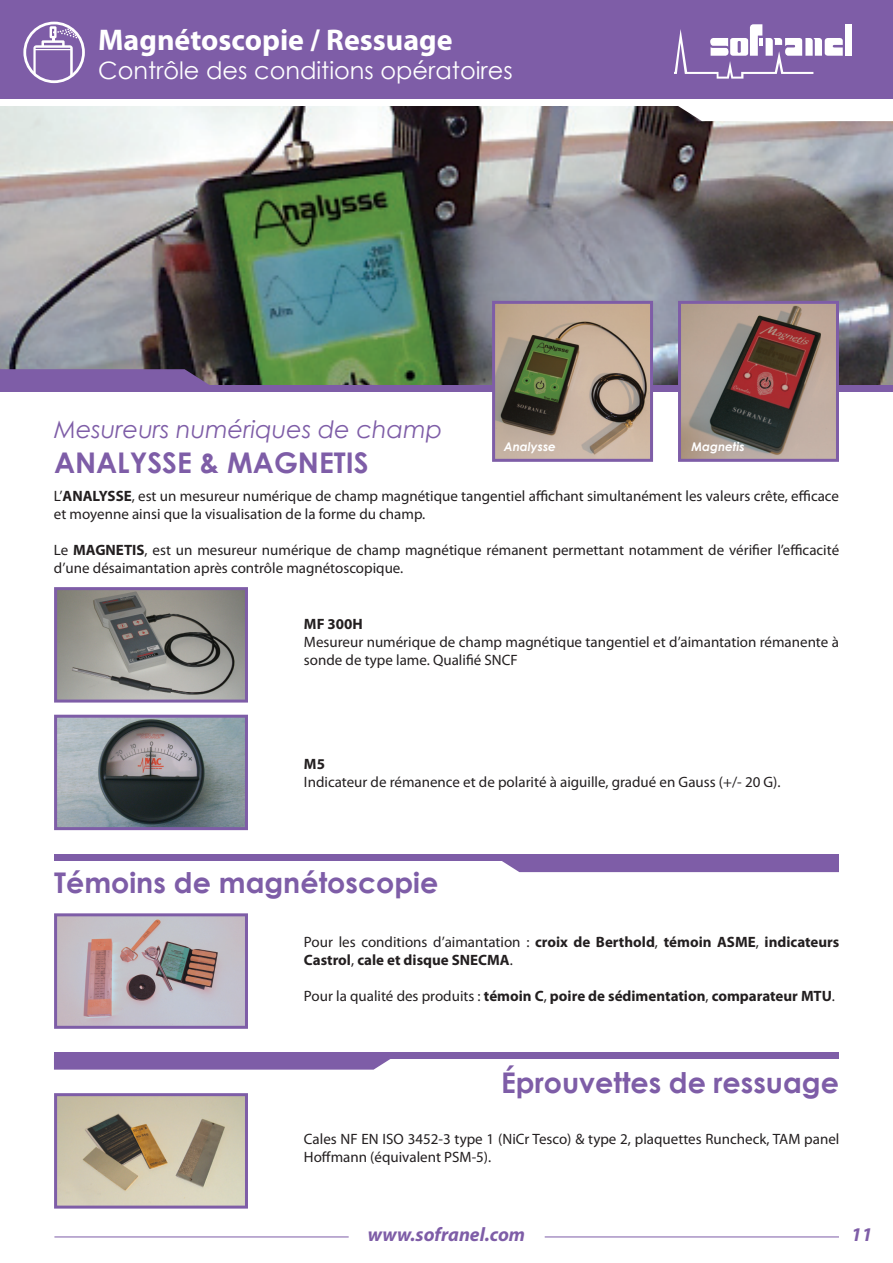
<style>
.page{position:relative;width:893px;height:1263px;background:#fff}
.page>*{position:absolute;margin:0;border:0;box-sizing:border-box;transform-origin:0 0}
.t1{font:700 30px "Myriad Pro";color:#fff}
.t2{font:700 28.5px "Century Gothic";color:#7e5da7}
.t3{font:24px "Century Gothic";color:#fff}
.t4{font:italic 24px "Century Gothic";color:#7e5da7}
.t5{font:italic 700 19.5px "Myriad Pro";color:#7e5da7}
.t6{font:15px/18px "Myriad Pro";color:#231f20}
.t7{font:700 15px/18px "Myriad Pro";color:#231f20}
.t8{font:italic 700 12px "Century Gothic";color:#fff}
.s1{font-weight:700}
.s2{font-weight:400}
</style>
<div class="page">
<img style="left:0;top:106px;width:893px;height:279px">
<div style="left:0;top:385px;width:893px;height:6px;background:#7e5da7"></div>
<img style="left:496px;top:305px;width:153px;height:153px">
<div style="left:492px;top:301px;width:161px;height:161px;border:3px solid #7e5da7"></div>
<img style="left:682px;top:305px;width:153px;height:153px">
<div style="left:678px;top:301px;width:161px;height:161px;border:3px solid #7e5da7"></div>
<div style="left:0;top:0;width:893px;height:101px;background:#7e5da7"></div>
<div style="left:845px;top:24px;width:7px;height:32px;background:#fff"></div>
<svg style="left:674px;top:24px;width:169px;height:55px"></svg>
<div style="left:0;top:99px;width:893px;height:6px;background:#fff"></div>
<img style="left:58px;top:591px;width:186px;height:107px">
<div style="left:54px;top:587px;width:194px;height:115px;border:3px solid #7e5da7"></div>
<img style="left:58px;top:719px;width:186px;height:107px">
<div style="left:54px;top:715px;width:194px;height:115px;border:3px solid #7e5da7"></div>
<img style="left:58px;top:917px;width:186px;height:108px">
<div style="left:54px;top:913px;width:194px;height:116px;border:3px solid #7e5da7"></div>
<img style="left:58px;top:1097px;width:186px;height:107px">
<div style="left:54px;top:1093px;width:194px;height:115px;border:3px solid #7e5da7"></div>
<svg style="left:674px;top:106px;width:219px;height:15px"></svg>
<svg style="left:0;top:369px;width:213px;height:16px;background:#7b5ca0"></svg>
<hr style="left:54px;top:1236px;width:295px;height:1px;background:#7e5da7">
<hr style="left:545px;top:1236px;width:294px;height:1px;background:#7e5da7">
<div style="left:54px;top:854px;width:785px;height:7px;background:#7e5da7"></div>
<div style="left:502px;top:861px;width:337px;height:11px;background:#7e5da7"></div>
<div style="left:54px;top:1052px;width:785px;height:6px;background:#7e5da7"></div>
<div style="left:54px;top:1058px;width:342px;height:11px;background:#7e5da7"></div>
<div style="left:23px;top:22px;width:62px;height:61px;border:3px solid #fff;border-radius:50%"></div>
<svg style="left:33px;top:26px;width:44px;height:51px"></svg>
<h1 class="t1" style="left:98px;top:20px;width:356px">Magnétoscopie / Ressuage</h1>
<h3 class="t3" style="left:98px;top:53px;width:416px">Contrôle des conditions opératoires</h3>
<h3 class="t4" style="left:54px;top:413px;width:390px">Mesureurs numériques de champ</h3>
<h2 class="t2" style="left:54px;top:441px;width:316px">ANALYSSE &amp; MAGNETIS</h2>
<p class="t6" style="left:54px;top:487px;width:787px">L’<span class="s1">ANALYSSE</span>, est un mesureur numérique de champ magnétique tangentiel affichant simultanément les valeurs crête, efficace et moyenne ainsi que la visualisation de la forme du champ.</p>
<p class="t6" style="left:54px;top:541px;width:787px">Le <span class="s1">MAGNETIS</span>, est un mesureur numérique de champ magnétique rémanent permettant notamment de vérifier l’efficacité d’une désaimantation après contrôle magnétoscopique.</p>
<p class="t8" style="left:504px;top:438px;width:54px">Analysse</p>
<p class="t8" style="left:691px;top:438px;width:55px">Magnetis</p>
<p class="t7" style="left:304px;top:614px;width:60px">MF 300H</p>
<p class="t6" style="left:304px;top:633px;width:537px">Mesureur numérique de champ magnétique tangentiel et d’aimantation rémanente à sonde de type lame. Qualifié SNCF</p>
<p class="t7" style="left:304px;top:754px;width:23px">M5</p>
<p class="t6" style="left:304px;top:773px;width:478px">Indicateur de rémanence et de polarité à aiguille, gradué en Gauss (+/- 20 G).</p>
<h2 class="t2" style="left:54px;top:861px;width:386px">Témoins de magnétoscopie</h2>
<p class="t7" style="left:304px;top:932px;width:537px"><span class="s2">Pour les conditions d’aimantation :</span> croix de Berthold<span class="s2">,</span> témoin ASME<span class="s2">,</span> indicateurs<br>Castrol<span class="s2">,</span> cale et disque SNECMA<span class="s2">.</span></p>
<p class="t7" style="left:304px;top:986px;width:533px"><span class="s2">Pour la qualité des produits :</span> témoin C<span class="s2">,</span> poire de sédimentation<span class="s2">,</span> comparateur MTU<span class="s2">.</span></p>
<h2 class="t2" style="left:501px;top:1061px;width:339px">Éprouvettes de ressuage</h2>
<p class="t6" style="left:304px;top:1130px;width:537px">Cales NF EN ISO 3452-3 type 1 (NiCr Tesco) &amp; type 2, plaquettes Runcheck, TAM panel<br>Hoffmann (équivalent PSM-5).</p>
<h3 class="t5" style="left:368px;top:1222px;width:159px">www.sofranel.com</h3>
<h3 class="t5" style="left:851px;top:1222px;width:23px">11</h3>
</div>
